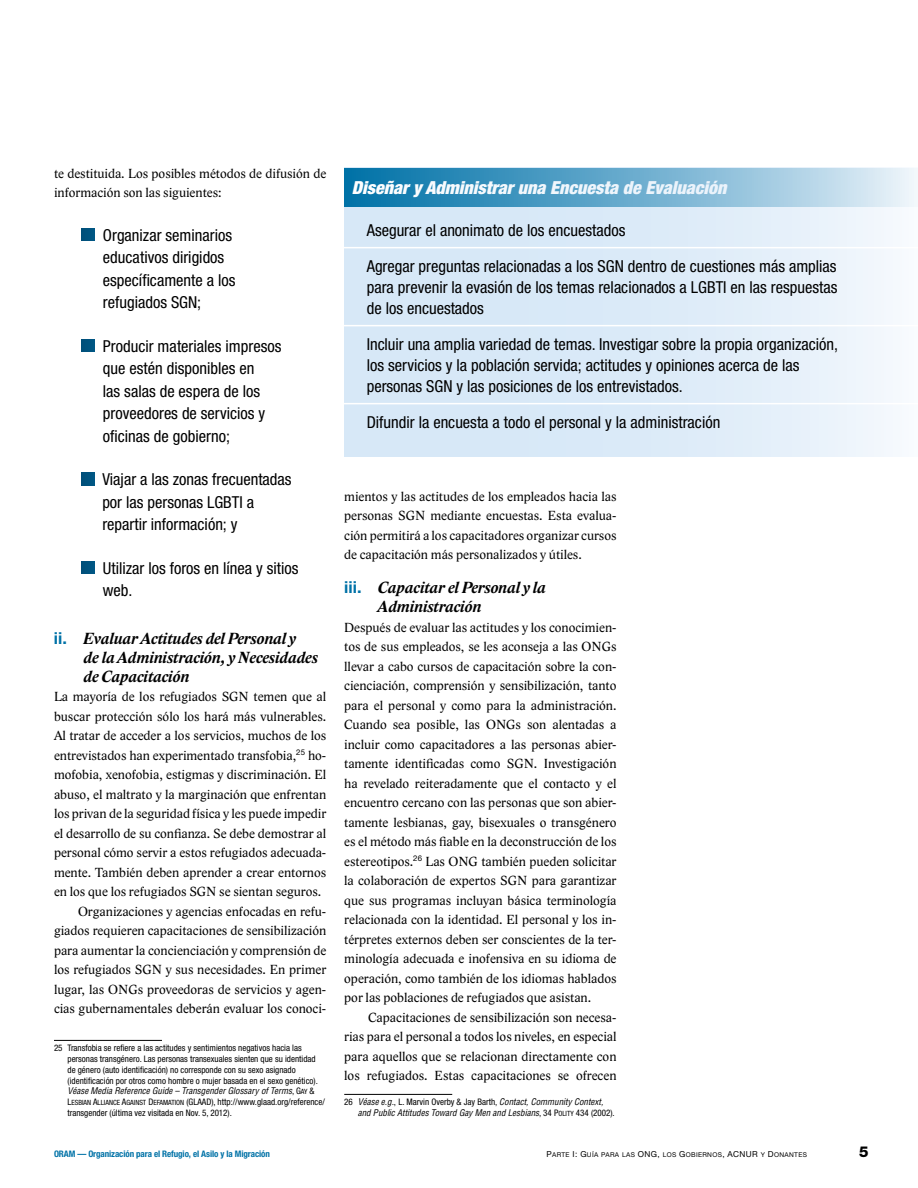
<style>
.page{position:relative;width:918px;height:1188px;background:#fff}
.page>*{position:absolute;margin:0;border:0;box-sizing:border-box;transform-origin:0 0}
.t1{font:italic 900 condensed 18px "Helvetica Neue";color:#fff}
.t2{font:condensed 16.5px/22.5px "Helvetica Neue";color:#000}
.t3{font:italic 700 16.5px/18.9px "Lido STF";color:#000}
.t4{font:800 15px "Helvetica Neue";color:#000}
.t5{font:13.5px/19.5px "Lido STF";color:#000;text-align:justify}
.t6{font:condensed 9px/10.8px "Helvetica Neue";color:#000}
.t7{font:italic condensed 9px/10.8px "Helvetica";color:#000}
.t8{font:700 condensed 9px "Helvetica Neue";letter-spacing:-.01em;color:#0072a7}
.t9{font:6.6px "Helvetica Neue Roman SC800";letter-spacing:.05em;color:#000}
.s1{color:#fff}
.s2{font-family:"Helvetica Neue";font-style:normal;color:#0072a7}
.s3{font-family:"Helvetica Neue";font-style:normal}
.s4{font-family:"Helvetica Neue Condensed SC800";font-style:normal;font-stretch:normal}
.s5{font-family:"Helvetica Neue Condensed SC800";font-style:normal;font-stretch:normal;font-size:7.2px}
.s6{font-family:"Helvetica Neue Condensed SC800";font-stretch:normal}
.s7{font-family:"Helvetica Neue Condensed SC800";font-stretch:normal;font-size:7.2px}
.s8{font-size:8.25px}
</style>
<div class="page">
<hr style="left:54px;top:1040px;width:108px;height:1px;background:#000">
<hr style="left:344px;top:1094px;width:108px;height:1px;background:#000">
<div style="left:344px;top:168px;width:574px;height:289px;background:linear-gradient(to right,#cfe3f5,#eef5fc)"></div>
<hr style="left:340px;top:247px;width:578px;height:1px;background:#fff">
<hr style="left:340px;top:325px;width:578px;height:1px;background:#fff">
<hr style="left:340px;top:403px;width:578px;height:1px;background:#fff">
<div style="left:344px;top:168px;width:574px;height:38px;background:linear-gradient(to right,#006ea5,#e4eff8)"></div>
<p class="t5" style="left:54px;top:164px;width:274px">te destituida. Los posibles métodos de difusión de información son las siguientes:</p>
<p class="t2" style="left:103px;top:224px;width:134px;text-indent:-22px"><span class="s1">■</span> Organizar seminarios educativos dirigidos específicamente a los refugiados SGN;</p>
<p class="t2" style="left:103px;top:335px;width:180px;text-indent:-22px"><span class="s1">■</span> Producir materiales impresos que estén disponibles en<br>las salas de espera de los proveedores de servicios y oficinas de gobierno;</p>
<p class="t2" style="left:102px;top:468px;width:191px;text-indent:-21px"><span class="s1">■</span> Viajar a las zonas frecuentadas por las personas LGBTI a repartir información; y</p>
<p class="t2" style="left:103px;top:557px;width:197px;text-indent:-22px"><span class="s1">■</span> Utilizar los foros en línea y sitios web.</p>
<p class="t3" style="left:84px;top:630px;width:236px;text-indent:-30px"><span class="s2">ii.</span> Evaluar Actitudes del Personal y<br>de la Administración, y Necesidades de Capacitación</p>
<p class="t5" style="left:54px;top:687px;width:274px">La mayoría de los refugiados SGN temen que al</p>
<p class="t5" style="left:54px;top:707px;width:274px">buscar protección sólo los hará más vulnerables.</p>
<p class="t5" style="left:54px;top:726px;width:274px">Al tratar de acceder a los servicios, muchos de los</p>
<p class="t5" style="left:54px;top:746px;width:274px">entrevistados han experimentado transfobia,<sup>25</sup> ho-</p>
<p class="t5" style="left:54px;top:765px;width:274px">mofobia, xenofobia, estigmas y discriminación. El</p>
<p class="t5" style="left:54px;top:785px;width:274px">abuso, el maltrato y la marginación que enfrentan</p>
<p class="t5" style="left:54px;top:804px;width:274px">los privan de la seguridad física y les puede impedir</p>
<p class="t5" style="left:54px;top:824px;width:274px">el desarrollo de su confianza. Se debe demostrar al</p>
<p class="t5" style="left:54px;top:843px;width:274px">personal cómo servir a estos refugiados adecuada-</p>
<p class="t5" style="left:54px;top:863px;width:274px">mente. También deben aprender a crear entornos</p>
<p class="t5" style="left:54px;top:882px;width:269px">en los que los refugiados SGN se sientan seguros.</p>
<p class="t5" style="left:78px;top:902px;width:250px">Organizaciones y agencias enfocadas en refu-</p>
<p class="t5" style="left:54px;top:921px;width:274px">giados requieren capacitaciones de sensibilización</p>
<p class="t5" style="left:54px;top:941px;width:274px">para aumentar la concienciación y comprensión de</p>
<p class="t5" style="left:54px;top:960px;width:274px">los refugiados SGN y sus necesidades. En primer</p>
<p class="t5" style="left:54px;top:980px;width:274px">lugar, las ONGs proveedoras de servicios y agen-</p>
<p class="t5" style="left:54px;top:999px;width:274px">cias gubernamentales deberán evaluar los conoci-</p>
<p class="t6" style="left:68px;top:1043px;width:252px;text-indent:-14px">25 Transfobia se refiere a las actitudes y sentimientos negativos hacia las personas transgénero. Las personas transexuales sienten que su identidad de género (auto identificación) no corresponde con su sexo asignado (identificación por otros como hombre o mujer basada en el sexo genético).</p>
<p class="t7" style="left:68px;top:1086px;width:249px">Véase Media Reference Guide – Transgender Glossary of Terms<span class="s3">,</span> <span class="s4">G</span><span class="s5">AY</span> <span class="s4">&amp;</span></p>
<p class="t6" style="left:67px;top:1097px;width:259px"><span class="s6">L</span><span class="s7">ESBIAN</span> <span class="s6">A</span><span class="s7">LLIANCE</span> <span class="s6">A</span><span class="s7">GAINST</span> <span class="s6">D</span><span class="s7">EFAMATION</span> <span class="s6">(GLAAD)</span>, http://www.glaad.org/reference/ transgender (última vez visitada en Nov. 5, 2012).</p>
<h1 class="t1" style="left:352px;top:177px;width:376px">Diseñar y Administrar una Encuesta de Evaluación</h1>
<p class="t2" style="left:367px;top:212px;width:471px;line-height:36px">Asegurar el anonimato de los encuestados<br>Agregar preguntas relacionadas a los SGN dentro de cuestiones más amplias</p>
<p class="t2" style="left:367px;top:277px;width:472px;line-height:21px">para prevenir la evasión de los temas relacionados a LGBTI en las respuestas de los encuestados</p>
<p class="t2" style="left:367px;top:334px;width:473px;line-height:21px">Incluir una amplia variedad de temas. Investigar sobre la propia organización, los servicios y la población servida; actitudes y opiniones acerca de las personas SGN y las posiciones de los entrevistados.</p>
<p class="t2" style="left:367px;top:411px;width:355px">Difundir la encuesta a todo el personal y la administración</p>
<p class="t5" style="left:344px;top:487px;width:274px">mientos y las actitudes de los empleados hacia las personas SGN mediante encuestas. Esta evalua&shy;ción permitirá a los capacitadores organizar cursos de capacitación más personalizados y útiles.</p>
<p class="t3" style="left:378px;top:579px;width:169px;text-indent:-34px"><span class="s2">iii.</span> Capacitar el Personal y la<br>Administración</p>
<p class="t5" style="left:344px;top:618px;width:274px">Después de evaluar las actitudes y los conocimien&shy;tos de sus empleados, se les aconseja a las ONGs llevar a cabo cursos de capacitación sobre la con&shy;cienciación, comprensión y sensibilización, tanto para el personal y como para la administración.<br>Cuando sea posible, las ONGs son alentadas a incluir como capacitadores a las personas abier&shy;tamente identificadas como SGN. Investigación ha revelado reiteradamente que el contacto y el encuentro cercano con las personas que son abier&shy;tamente lesbianas, gay, bisexuales o transgénero es el método más fiable en la deconstrucción de los estereotipos.<sup>26</sup> Las ONG también pueden solicitar la colaboración de expertos SGN para garantizar que sus programas incluyan básica terminología relacionada con la identidad. El personal y los in&shy;térpretes externos deben ser conscientes de la ter&shy;minología adecuada e inofensiva en su idioma de operación, como también de los idiomas hablados por las poblaciones de refugiados que asistan.</p>
<p class="t5" style="left:344px;top:1008px;width:274px;text-indent:24px">Capacitaciones de sensibilización son necesa&shy;rias para el personal a todos los niveles, en especial para aquellos que se relacionan directamente con los refugiados. Estas capacitaciones se ofrecen</p>
<p class="t7" style="left:358px;top:1096px;width:259px;text-indent:-14px"><span class="s3">26</span> Véase e.g.<span class="s3">, L. Marvin Overby &amp; Jay Barth,</span> Contact, Community Context, and Public Attitudes Toward Gay Men and Lesbians<span class="s3">, 34</span> <span class="s4">P</span><span class="s5">OLITY</span> <span class="s3">434 (2002).</span></p>
<p class="t8" style="left:54px;top:1148px;width:217px">ORAM — Organización para el Refugio, el Asilo y la Migración</p>
<p class="t9" style="left:547px;top:1151px;width:262px"><span class="s8">P</span>ARTE <span class="s8">I: G</span>UÍA PARA LAS <span class="s8">ONG,</span> LOS <span class="s8">G</span>OBI ERNOS<span class="s8">, ACNUR</span> Y <span class="s8">D</span>ONANTES</p>
<p class="t4" style="left:859px;top:1143px;width:11px">5</p>
</div>
